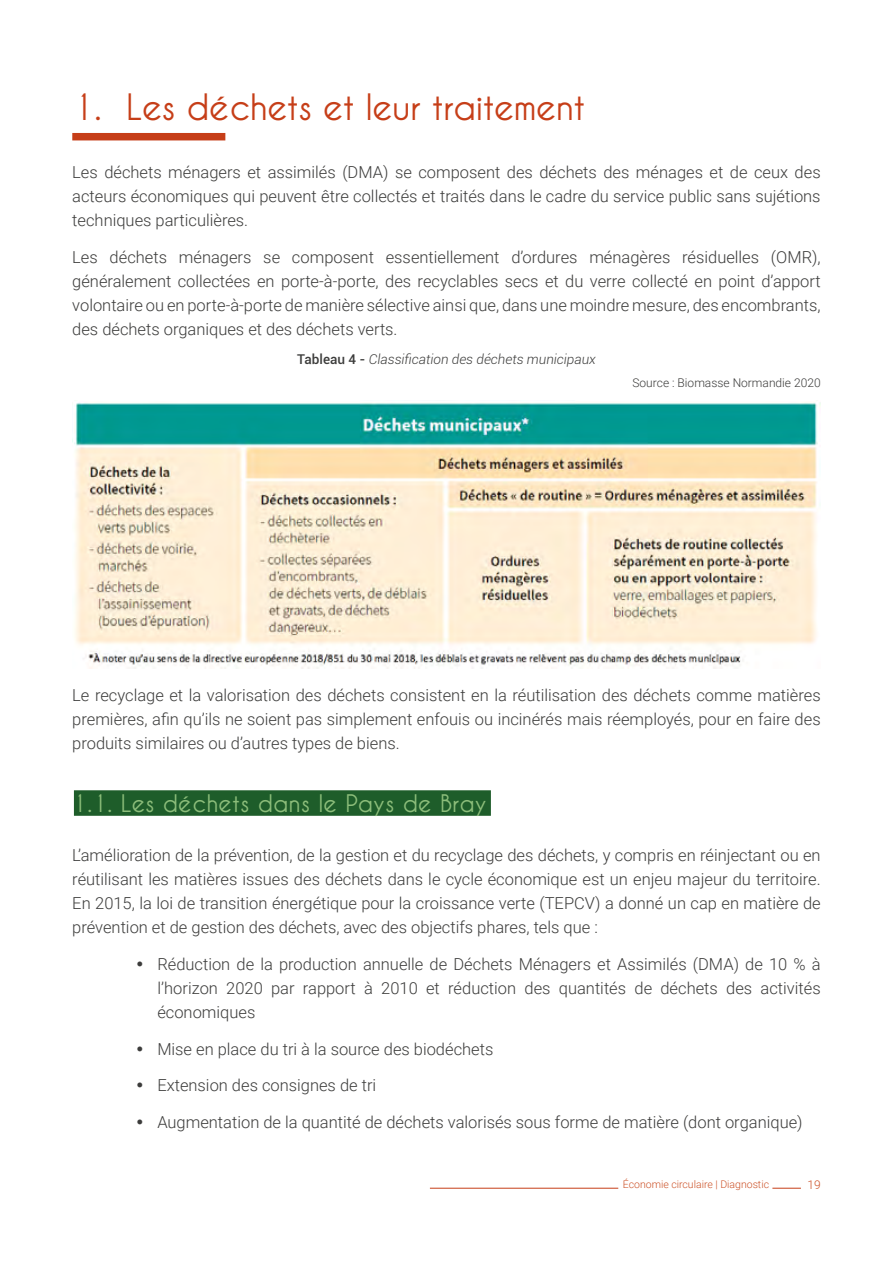
<style>
.page{position:relative;width:893px;height:1263px;background:#fff}
.page>*{position:absolute;margin:0;border:0;box-sizing:border-box;transform-origin:0 0}
.t1{font:700 36px "Caviar Dreams";letter-spacing:-.02em;color:#c63e18}
.t2{font:700 24px "Caviar Dreams";color:#8cbd7a}
.t3{font:300 16.5px/24px "Roboto";color:#3c3c3b;text-align:justify}
.t4{font:italic 300 13.5px "Roboto";color:#3c3c3b}
.Sources{font:300 12px "Roboto";color:#3c3c3b}
.t5{font:300 12px "Roboto";color:#cc5228}
.t6{font:300 10.5px "Roboto";color:#cc5228}
.s1{font-weight:500;font-style:normal}
</style>
<div class="page">
<hr style="left:0;top:0;width:1px;height:1263px;background:#8cbd7a">
<hr style="left:430px;top:1188px;width:188px;height:1px;background:#c63e18">
<svg style="left:772px;top:1188px;width:29px;height:1px"></svg>
<div style="left:72px;top:133px;width:153px;height:7px;background:#c63e18"></div>
<div style="left:74px;top:790px;width:417px;height:26px;background:#1e5d2a"></div>
<img style="left:72px;top:402px;width:749px;height:266px">
<p class="t1" style="left:72px;top:87px;width:515px">1. Les déchets et leur traitement</p>
<p class="t3" style="left:72px;top:160px;width:750px">Les déchets ménagers et assimilés (DMA) se composent des déchets des ménages et de ceux des acteurs économiques qui peuvent être collectés et traités dans le cadre du service public sans sujétions techniques particulières.</p>
<p class="t3" style="left:72px;top:244px;width:750px">Les déchets ménagers se composent essentiellement d’ordures ménagères résiduelles (OMR), généralement collectées en porte-à-porte, des recyclables secs et du verre collecté en point d’apport volontaire ou en porte-à-porte de manière sélective ainsi que, dans une moindre mesure, des encombrants, des déchets organiques et des déchets verts.</p>
<p class="t4" style="left:297px;top:350px;width:300px"><span class="s1">Tableau 4 -</span> Classification des déchets municipaux</p>
<p class="Sources" style="left:632px;top:374px;width:190px">Source : Biomasse Normandie 2020</p>
<p class="t3" style="left:72px;top:682px;width:750px">Le recyclage et la valorisation des déchets consistent en la réutilisation des déchets comme matières premières, afin qu’ils ne soient pas simplement enfouis ou incinérés mais réemployés, pour en faire des produits similaires ou d’autres types de biens.</p>
<p class="t2" style="left:72px;top:789px;width:416px">1.1. Les déchets dans le Pays de Bray</p>
<p class="t3" style="left:72px;top:842px;width:750px">L’amélioration de la prévention, de la gestion et du recyclage des déchets, y compris en réinjectant ou en réutilisant les matières issues des déchets dans le cycle économique est un enjeu majeur du territoire.<br>En 2015, la loi de transition énergétique pour la croissance verte (TEPCV) a donné un cap en matière de prévention et de gestion des déchets, avec des objectifs phares, tels que :</p>
<p class="t3" style="left:157px;top:951px;width:665px">Réduction de la production annuelle de Déchets Ménagers et Assimilés (DMA) de 10 % à l’horizon 2020 par rapport à 2010 et réduction des quantités de déchets des activités économiques</p>
<p class="t3" style="left:157px;top:1036px;width:338px">Mise en place du tri à la source des biodéchets</p>
<p class="t3" style="left:157px;top:1073px;width:220px">Extension des consignes de tri</p>
<p class="t3" style="left:157px;top:1110px;width:647px">Augmentation de la quantité de déchets valorisés sous forme de matière (dont organique)</p>
<p class="t6" style="left:623px;top:1177px;width:148px">Économie circulaire | Diagnostic</p>
<p class="t5" style="left:807px;top:1176px;width:15px">19</p>
</div>
